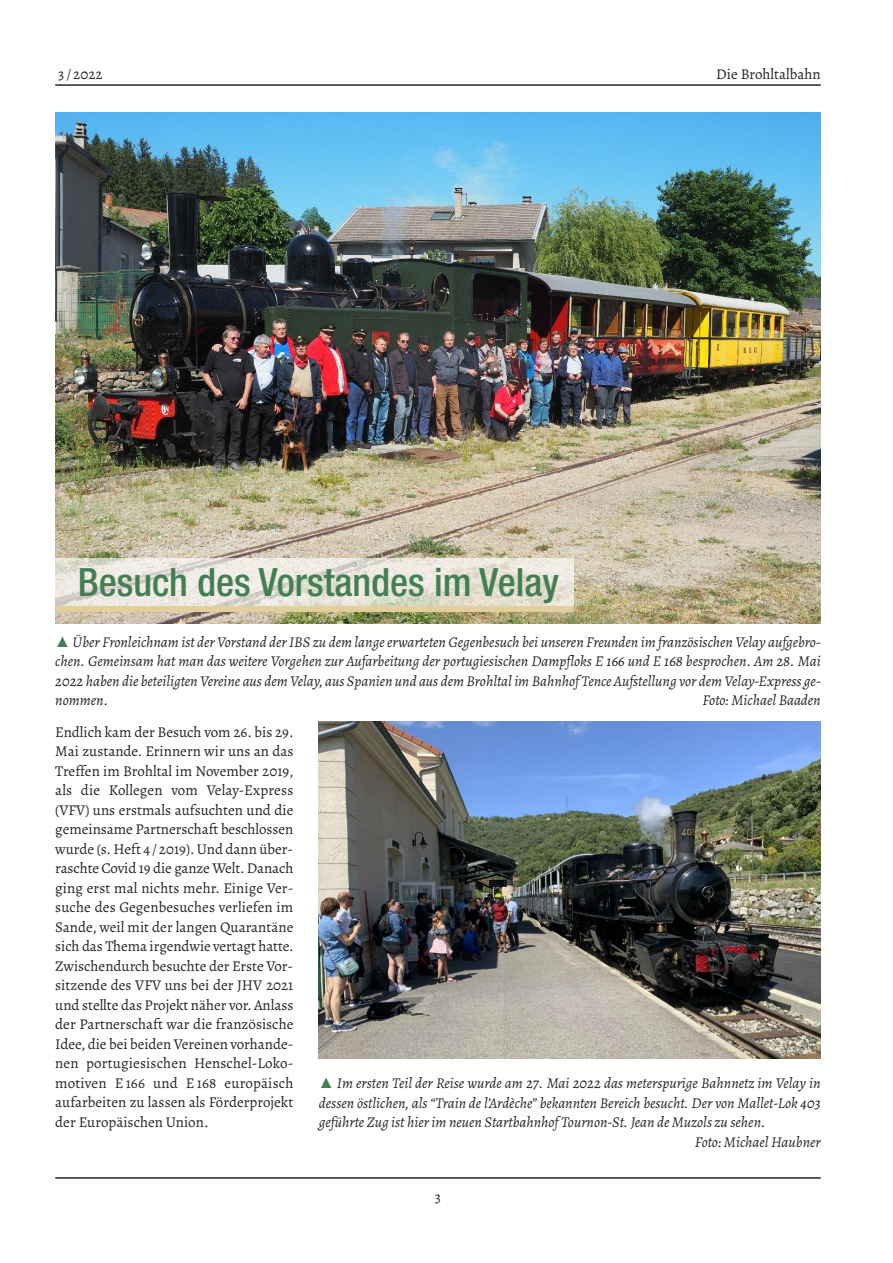
<style>
.page{position:relative;width:893px;height:1263px;background:#fff}
.page>*{position:absolute;margin:0;border:0;box-sizing:border-box;transform-origin:0 0}
.t1{font:500 condensed 39px "Helvetica Neue";color:#447f54}
.t2{font:15px/19.5px "Alegreya";color:#272526;text-align:justify}
.t3{font:italic 15px/19.5px "Alegreya";color:#272526;text-align:justify}
.s1{font-family:"Arial";color:#447f54}
</style>
<div class="page">
<hr style="left:55px;top:84px;width:766px;height:2px;background:#272526">
<hr style="left:55px;top:1177px;width:766px;height:2px;background:#272526">
<img style="left:55px;top:113px;width:766px;height:510px">
<div style="left:55px;top:558px;width:519px;height:48px;background:#fff;opacity:.65"></div>
<div style="left:55px;top:606px;width:519px;height:6px;background:#e2cf9b"></div>
<img style="left:319px;top:721px;width:502px;height:337px">
<p class="t2" style="left:58px;top:64px;width:46px">3 / 2022</p>
<p class="t2" style="left:716px;top:64px;width:106px">Die Brohltalbahn</p>
<h1 class="t1" style="left:78px;top:559px;width:483px">Besuch des Vorstandes im Velay</h1>
<p class="t3" style="left:55px;top:632px;width:767px"><span class="s1">▲</span> Über Fronleichnam ist der Vorstand der IBS zu dem lange erwarteten Gegenbesuch bei unseren Freunden im französischen Velay aufgebro&shy;chen. Gemeinsam hat man das weitere Vorgehen zur Aufarbeitung der portugiesischen Dampfloks E 166 und E 168 besprochen. Am 28. Mai 2022 haben die beteiligten Vereine aus dem Velay, aus Spanien und aus dem Brohltal im Bahnhof Tence Aufstellung vor dem Velay-Express ge&shy;nommen.</p>
<p class="t3" style="left:702px;top:690px;width:120px">Foto: Michael Baaden</p>
<p class="t2" style="left:55px;top:722px;width:240px">Endlich kam der Besuch vom 26. bis 29.<br>Mai zustande. Erinnern wir uns an das Treffen im Brohltal im November 2019, als die Kollegen vom Velay-Express (VFV) uns erstmals aufsuchten und die gemeinsame Partnerschaft beschlossen wurde (s.Heft 4 / 2019).Und dann über&shy;raschte Covid 19 die ganze Welt. Danach ging erst mal nichts mehr. Einige Ver&shy;suche des Gegenbesuches verliefen im Sande, weil mit der langen Quarantäne sich das Thema irgendwie vertagt hatte.<br>Zwischendurch besuchte der Erste Vor&shy;sitzende des VFV uns bei der JHV 2021 und stellte das Projekt näher vor. Anlass der Partnerschaft war die französische Idee, die bei beiden Vereinen vorhande&shy;nen portugiesischen Henschel-Loko&shy;motiven E166 und E168 europäisch aufarbeiten zu lassen als Förderprojekt der Europäischen Union.</p>
<p class="t3" style="left:319px;top:1073px;width:503px"><span class="s1">▲</span> Im ersten Teil der Reise wurde am 27. Mai 2022 das meterspurige Bahnnetz im Velay in</p>
<p class="t3" style="left:319px;top:1092px;width:503px">dessen östlichen, als “Train de l’Ardèche” bekannten Bereich besucht. Der von Mallet-Lok 403</p>
<p class="t3" style="left:319px;top:1112px;width:448px">geführte Zug ist hier im neuen Startbahnhof Tournon-St. Jean de Muzols zu sehen.</p>
<p class="t3" style="left:695px;top:1131px;width:127px">Foto: Michael Haubner</p>
<p class="t2" style="left:435px;top:1187px;width:8px">3</p>
</div>
